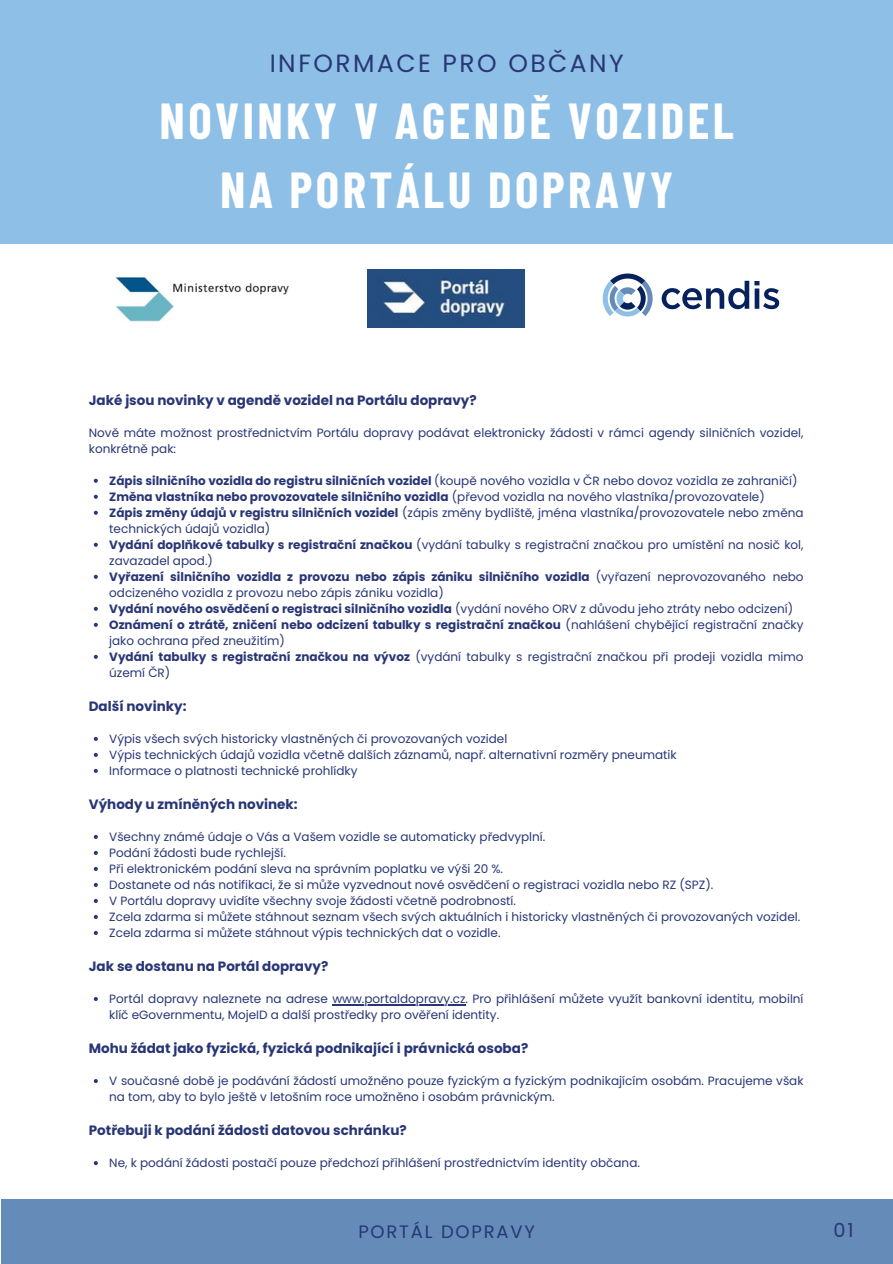
<style>
.page{position:relative;width:893px;height:1264px;background:#fff}
.page>*{position:absolute;margin:0;border:0;box-sizing:border-box;transform-origin:0 0}
.t1{font:700 49.35px/68.7px "Barlow Condensed";letter-spacing:.07em;color:#fff;text-align:center}
.t2{font:24.9px "Poppins";letter-spacing:.1em;color:#283676}
.t3{font:19.2px "Poppins";color:#283676}
.t4{font:18px "Poppins";letter-spacing:.1em;color:#283676}
.t5{font:700 13.5px "Poppins";color:#283676}
.t6{font:12px/16px "Poppins";color:#283676}
.t7{font:700 12px/16px "Poppins";color:#283676}
.s1{font-weight:700}
.s2{font-weight:400}
</style>
<div class="page">
<div style="left:1px;top:1199px;width:891px;height:64px;background:#658bb9"></div>
<div style="left:0;top:0;width:892px;height:244px;background:#8ebfe7"></div>
<svg style="left:602px;top:273px;width:50px;height:43px"></svg>
<svg style="left:661px;top:281px;width:118px;height:28px"></svg>
<img style="left:115px;top:277px;width:174px;height:45px">
<img style="left:368px;top:269px;width:156px;height:59px">
<svg style="left:94px;top:479px;width:4px;height:4px"></svg>
<svg style="left:94px;top:495px;width:4px;height:4px"></svg>
<svg style="left:94px;top:511px;width:4px;height:4px"></svg>
<svg style="left:94px;top:543px;width:4px;height:4px"></svg>
<svg style="left:94px;top:575px;width:4px;height:4px"></svg>
<svg style="left:94px;top:607px;width:4px;height:4px"></svg>
<svg style="left:94px;top:623px;width:4px;height:4px"></svg>
<svg style="left:94px;top:655px;width:4px;height:4px"></svg>
<svg style="left:94px;top:737px;width:4px;height:4px"></svg>
<svg style="left:94px;top:753px;width:4px;height:4px"></svg>
<svg style="left:94px;top:769px;width:4px;height:4px"></svg>
<svg style="left:94px;top:835px;width:4px;height:4px"></svg>
<svg style="left:94px;top:851px;width:4px;height:4px"></svg>
<svg style="left:94px;top:867px;width:4px;height:4px"></svg>
<svg style="left:94px;top:883px;width:4px;height:4px"></svg>
<svg style="left:94px;top:899px;width:4px;height:4px"></svg>
<svg style="left:94px;top:915px;width:4px;height:4px"></svg>
<svg style="left:94px;top:931px;width:4px;height:4px"></svg>
<svg style="left:94px;top:997px;width:4px;height:4px"></svg>
<hr style="left:332px;top:1004px;width:133px;height:1px;background:#283676">
<svg style="left:94px;top:1079px;width:4px;height:4px"></svg>
<svg style="left:94px;top:1161px;width:4px;height:4px"></svg>
<p class="t2" style="left:270px;top:46px;width:355px">INFORMACE PRO OBČANY</p>
<h4 class="t1" style="left:159px;top:85px;width:576px">NOVINKY V AGENDĚ VOZIDEL<br>NA PORTÁLU DOPRAVY</h4>
<p class="t5" style="left:89px;top:390px;width:389px">Jaké jsou novinky v agendě vozidel na Portálu dopravy?</p>
<p class="t6" style="left:89px;top:424px;width:716px">Nově máte možnost prostřednictvím Portálu dopravy podávat elektronicky žádosti v rámci agendy silničních vozidel, konkrétně pak:</p>
<p class="t6" style="left:109px;top:472px;width:689px"><span class="s1">Zápis silničního vozidla do registru silničních vozidel</span> (koupě nového vozidla v ČR nebo dovoz vozidla ze zahraničí)</p>
<h4 class="t7" style="left:109px;top:488px;width:657px">Změna vlastníka nebo provozovatele silničního vozidla <span class="s2">(převod vozidla na nového vlastníka/provozovatele)</span></h4>
<p class="t6" style="left:109px;top:504px;width:695px"><span class="s1">Zápis změny údajů v registru silničních vozidel</span> (zápis změny bydliště, jména vlastníka/provozovatele nebo změna technických údajů vozidla)</p>
<p class="t6" style="left:109px;top:536px;width:695px"><span class="s1">Vydání doplňkové tabulky s registrační značkou</span> (vydání tabulky s registrační značkou pro umístění na nosič kol, zavazadel apod.)</p>
<p class="t6" style="left:109px;top:568px;width:695px"><span class="s1">Vyřazení silničního vozidla z provozu nebo zápis zániku silničního vozidla</span> (vyřazení neprovozovaného nebo odcizeného vozidla z provozu nebo zápis zániku vozidla)</p>
<p class="t7" style="left:109px;top:600px;width:685px">Vydání nového osvědčení o registraci silničního vozidla <span class="s2">(vydání nového ORV z důvodu jeho ztráty nebo odcizení)</span></p>
<p class="t7" style="left:109px;top:616px;width:695px">Oznámení o ztrátě, zničení nebo odcizení tabulky s registrační značkou <span class="s2">(nahlášení chybějící registrační značky jako ochrana před zneužitím)</span></p>
<p class="t6" style="left:109px;top:648px;width:695px"><span class="s1">Vydání tabulky s registrační značkou na vývoz</span> (vydání tabulky s registrační značkou při prodeji vozidla mimo území ČR)</p>
<p class="t5" style="left:89px;top:696px;width:99px">Další novinky:</p>
<p class="t6" style="left:109px;top:730px;width:399px">Výpis všech svých historicky vlastněných či provozovaných vozidel</p>
<p class="t6" style="left:109px;top:746px;width:569px">Výpis technických údajů vozidla včetně dalších záznamů, např. alternativní rozměry pneumatik</p>
<h4 class="t6" style="left:109px;top:762px;width:250px">Informace o platnosti technické prohlídky</h4>
<p class="t5" style="left:89px;top:794px;width:210px">Výhody u zmíněných novinek:</p>
<p class="t6" style="left:109px;top:828px;width:437px">Všechny známé údaje o Vás a Vašem vozidle se automaticky předvyplní.</p>
<p class="t6" style="left:109px;top:844px;width:178px">Podání žádosti bude rychlejší.</p>
<h4 class="t6" style="left:109px;top:860px;width:395px">Při elektronickém podání sleva na správním poplatku ve výši 20 %.</h4>
<p class="t6" style="left:109px;top:876px;width:605px">Dostanete od nás notifikaci, že si může vyzvednout nové osvědčení o registraci vozidla nebo RZ (SPZ).</p>
<p class="t6" style="left:109px;top:892px;width:408px">V Portálu dopravy uvidíte všechny svoje žádosti včetně podrobností.</p>
<p class="t6" style="left:109px;top:908px;width:692px">Zcela zdarma si můžete stáhnout seznam všech svých aktuálních i historicky vlastněných či provozovaných vozidel.</p>
<p class="t6" style="left:109px;top:924px;width:393px">Zcela zdarma si můžete stáhnout výpis technických dat o vozidle.</p>
<p class="t5" style="left:89px;top:956px;width:241px">Jak se dostanu na Portál dopravy?</p>
<p class="t6" style="left:109px;top:990px;width:695px">Portál dopravy naleznete na adrese www.portaldopravy.cz. Pro přihlášení můžete využít bankovní identitu, mobilní</p>
<p class="t6" style="left:109px;top:1006px;width:391px">klíč eGovernmentu, MojeID a další prostředky pro ověření identity.</p>
<p class="t5" style="left:89px;top:1038px;width:441px">Mohu žádat jako fyzická, fyzická podnikající i právnická osoba?</p>
<h4 class="t6" style="left:109px;top:1072px;width:695px">V současné době je podávání žádostí umožněno pouze fyzickým a fyzickým podnikajícím osobám. Pracujeme však na tom, aby to bylo ještě v letošním roce umožněno i osobám právnickým.</h4>
<p class="t5" style="left:89px;top:1120px;width:319px">Potřebuji k podání žádosti datovou schránku?</p>
<h4 class="t6" style="left:109px;top:1154px;width:532px">Ne, k podání žádosti postačí pouze předchozí přihlášení prostřednictvím identity občana.</h4>
<p class="t4" style="left:358px;top:1218px;width:178px">PORTÁL DOPRAVY</p>
<h3 class="t3" style="left:833px;top:1216px;width:22px">01</h3>
</div>
